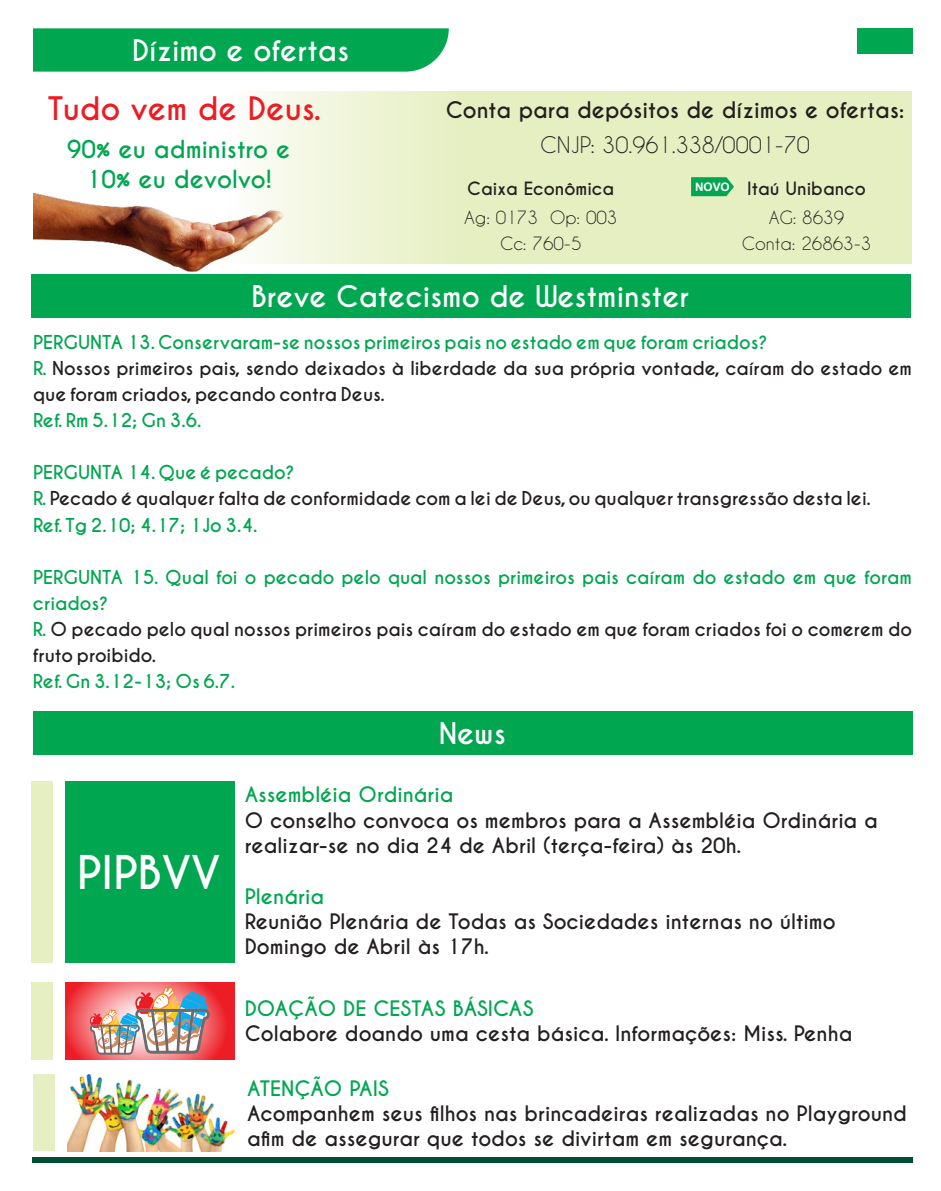
<style>
.page{position:relative;width:941px;height:1191px;background:#fff}
.page>*{position:absolute;margin:0;border:0;box-sizing:border-box;transform-origin:0 0}
.t1{font:700 43.6px "Caviar Dreams";color:#fff}
.t2{font:700 30.4px "Caviar Dreams";color:#ed1c24}
.t3{font:700 28px "Caviar Dreams";color:#fff}
.t4{font:700 23.4px/29.6px "Caviar Dreams";color:#00a650;text-align:center}
.t5{font:700 21.4px "Caviar Dreams";color:#231f20}
.t6{font:21.4px "Caviar Dreams";color:#231f20}
.t7{font:700 20px/25.4px "Caviar Dreams";color:#231f20}
.t8{font:700 20px "Caviar Dreams";color:#00a650}
.t9{font:700 18px/26px "Caviar Dreams";color:#231f20}
.t10{font:700 18px "Caviar Dreams";color:#00a650}
.t11{font:17.2px/26.4px "Caviar Dreams";color:#231f20;text-align:center}
.t12{font:700 17.2px "Caviar Dreams";color:#231f20}
.t13{font:700 11.8px "Arial";color:#fff}
.s1{color:#00a650}
</style>
<div class="page">
<img style="left:33px;top:192px;width:257px;height:81px">
<div style="left:32px;top:1157px;width:880px;height:5px;background:#004e33"></div>
<div style="left:33px;top:711px;width:878px;height:43px;background:#00a650"></div>
<svg style="left:228px;top:91px;width:683px;height:172px;background:#e9f0c9"></svg>
<div style="left:33px;top:28px;width:415px;height:44px;background:#00a650"></div>
<div style="left:856px;top:28px;width:55px;height:26px;background:#00a650"></div>
<div style="left:31px;top:274px;width:879px;height:44px;background:#00a650"></div>
<svg style="left:690px;top:177px;width:43px;height:19px"></svg>
<svg style="left:65px;top:982px;width:169px;height:77px;background:#ef4248"></svg>
<div style="left:31px;top:981px;width:21px;height:78px;background:#e6efc1"></div>
<img style="left:89px;top:986px;width:122px;height:68px">
<img style="left:67px;top:1074px;width:169px;height:77px">
<div style="left:34px;top:1074px;width:21px;height:77px;background:#e6efc1"></div>
<div style="left:65px;top:781px;width:169px;height:182px;background:#00a650"></div>
<div style="left:31px;top:781px;width:21px;height:182px;background:#e6efc1"></div>
<h3 class="t3" style="left:132px;top:39px;width:218px">Dízimo e ofertas</h3>
<h2 class="t2" style="left:48px;top:96px;width:274px">Tudo vem de Deus.</h2>
<p class="t4" style="left:67px;top:136px;width:225px">90% eu administro e<br>10% eu devolvo!</p>
<p class="t5" style="left:445px;top:101px;width:460px">Conta para depósitos de dízimos e ofertas:</p>
<p class="t6" style="left:540px;top:137px;width:271px">CNJP: 30.961.338/0001-70</p>
<p class="t12" style="left:467px;top:182px;width:148px">Caixa Econômica</p>
<p class="t11" style="left:464px;top:205px;width:155px">Ag: 0173 Op: 003<br>Cc: 760-5</p>
<p class="t13" style="left:694px;top:182px;width:36px">NOVO</p>
<p class="t12" style="left:746px;top:182px;width:120px">Itaú Unibanco</p>
<p class="t11" style="left:741px;top:205px;width:131px">AG: 8639<br>Conta: 26863-3</p>
<h3 class="t3" style="left:251px;top:285px;width:439px">Breve Catecismo de Westminster</h3>
<p class="t9" style="left:33px;top:330px;width:880px"><span class="s1">PERGUNTA 13. Conservaram-se nossos primeiros pais no estado em que foram criados?<br>R.</span> Nossos primeiros pais, sendo deixados à liberdade da sua própria vontade, caíram do estado em que foram criados, pecando contra Deus.</p>
<p class="t10" style="left:33px;top:413px;width:170px">Ref. Rm 5.12; Gn 3.6.</p>
<p class="t9" style="left:33px;top:461px;width:838px"><span class="s1">PERGUNTA 14. Que é pecado?<br>R.</span> Pecado é qualquer falta de conformidade com a lei de Deus, ou qualquer transgressão desta lei.<br><span class="s1">Ref. Tg 2.10; 4.17; 1Jo 3.4.</span></p>
<p class="t9" style="left:33px;top:565px;width:880px"><span class="s1">PERGUNTA 15. Qual foi o pecado pelo qual nossos primeiros pais caíram do estado em que foram criados?<br>R.</span> O pecado pelo qual nossos primeiros pais caíram do estado em que foram criados foi o comerem do fruto proibido.</p>
<p class="t10" style="left:33px;top:674px;width:203px">Ref. Gn 3.12-13; Os 6.7.</p>
<h1 class="t1" style="left:77px;top:855px;width:145px">PIPBVV</h1>
<h3 class="t3" style="left:438px;top:722px;width:68px">News</h3>
<p class="t8" style="left:245px;top:786px;width:210px">Assembléia Ordinária</p>
<p class="t7" style="left:245px;top:809px;width:634px">O conselho convoca os membros para a Assembléia Ordinária a realizar-se no dia 24 de Abril (terça-feira) às 20h.</p>
<p class="t8" style="left:245px;top:888px;width:81px">Plenária</p>
<p class="t7" style="left:245px;top:910px;width:592px">Reunião Plenária de Todas as Sociedades internas no último<br>Domingo de Abril às 17h.</p>
<p class="t8" style="left:245px;top:1000px;width:290px">DOAÇÃO DE CESTAS BÁSICAS</p>
<p class="t7" style="left:245px;top:1022px;width:609px">Colabore doando uma cesta básica. Informações: Miss. Penha</p>
<p class="t8" style="left:247px;top:1080px;width:143px">ATENÇÃO PAIS</p>
<p class="t7" style="left:247px;top:1102px;width:661px">Acompanhem seus filhos nas brincadeiras realizadas no Playground afim de assegurar que todos se divirtam em segurança.</p>
</div>
